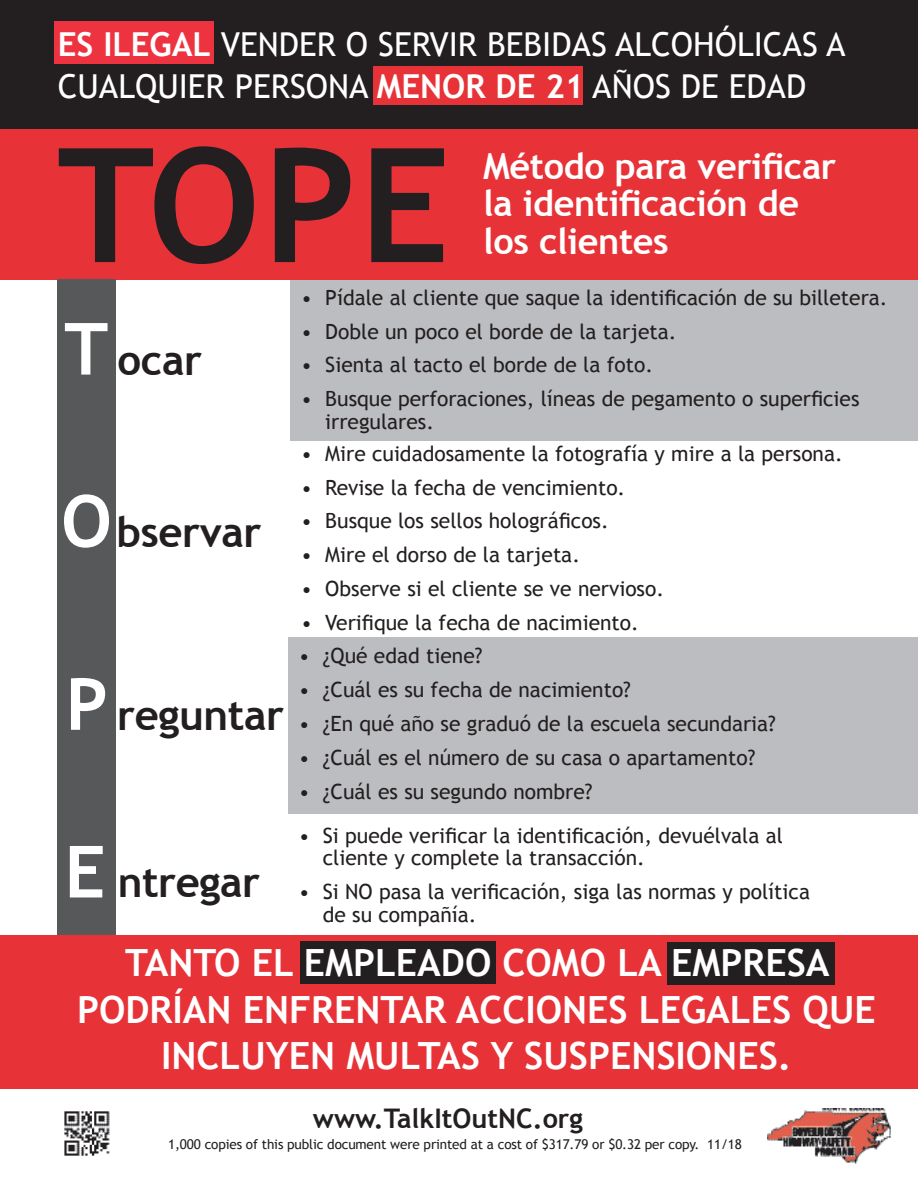
<style>
.page{position:relative;width:918px;height:1188px;background:#fff}
.page>*{position:absolute;margin:0;border:0;box-sizing:border-box;transform-origin:0 0}
.t1{font:700 159px "Trebuchet MS";color:#231f20}
.t2{font:700 42px "Trebuchet MS";letter-spacing:-.01em;color:#231f20}
.t3{font:700 37.5px/46.5px "Trebuchet MS";color:#fff;text-align:center}
.t4{font:700 36px/37.5px "Trebuchet MS";letter-spacing:-.01em;color:#fff}
.t5{font:33px/42px "Trebuchet MS";color:#fff}
.t6{font:700 27px "Trebuchet MS";color:#231f20}
.t7{font:21px/22.5px "Trebuchet MS";color:#231f20}
.t8{font:13.5px "Trebuchet MS";letter-spacing:-.01em;color:#231f20}
.s1{font-weight:700}
.s2{font-size:72px;color:#fff}
</style>
<div class="page">
<div style="left:291px;top:278px;width:627px;height:162px;background:#bcbdc0"></div>
<div style="left:0;top:935px;width:918px;height:154px;background:#e73338"></div>
<div style="left:0;top:0;width:918px;height:130px;background:#231f20"></div>
<div style="left:374px;top:67px;width:209px;height:38px;background:#e73338"></div>
<div style="left:55px;top:21px;width:159px;height:43px;background:#ee3340"></div>
<div style="left:300px;top:941px;width:195px;height:43px;background:#231f20"></div>
<div style="left:667px;top:942px;width:167px;height:43px;background:#231f20"></div>
<div style="left:0;top:130px;width:918px;height:150px;background:#e73338"></div>
<div style="left:57px;top:280px;width:59px;height:655px;background:#57585a"></div>
<div style="left:288px;top:637px;width:630px;height:177px;background:#bcbdc0"></div>
<img style="left:64px;top:1111px;width:46px;height:45px">
<img style="left:767px;top:1108px;width:123px;height:56px">
<h3 class="t5" style="left:58px;top:24px;width:789px"><span class="s1">ES ILEGAL</span> VENDER O SERVIR BEBIDAS ALCOHÓLICAS A<br>CUALQUIER PERSONA <span class="s1">MENOR DE 21</span> AÑOS DE EDAD</h3>
<h1 class="t1" style="left:57px;top:106px;width:394px">TOPE</h1>
<h3 class="t4" style="left:483px;top:147px;width:355px">Método para verificar la identificación de los clientes</h3>
<h2 class="t2" style="left:64px;top:333px;width:139px"><span class="s2">T</span> ocar</h2>
<h2 class="t2" style="left:61px;top:506px;width:202px"><span class="s2">O</span>bservar</h2>
<h2 class="t2" style="left:66px;top:689px;width:220px"><span class="s2">P</span> reguntar</h2>
<h2 class="t2" style="left:65px;top:856px;width:197px"><span class="s2">E</span> ntregar</h2>
<p class="t7" style="left:301px;top:286px;width:588px">• Pídale al cliente que saque la identificación de su billetera.</p>
<p class="t7" style="left:301px;top:320px;width:377px">• Doble un poco el borde de la tarjeta.</p>
<p class="t7" style="left:301px;top:354px;width:353px">• Sienta al tacto el borde de la foto.</p>
<p class="t7" style="left:325px;top:388px;width:536px;text-indent:-24px">• Busque perforaciones, líneas de pegamento o superficies irregulares.</p>
<p class="t7" style="left:301px;top:442px;width:543px">• Mire cuidadosamente la fotografía y mire a la persona.</p>
<p class="t7" style="left:301px;top:476px;width:325px">• Revise la fecha de vencimiento.</p>
<p class="t7" style="left:301px;top:510px;width:309px">• Busque los sellos holográficos.</p>
<p class="t7" style="left:301px;top:544px;width:280px">• Mire el dorso de la tarjeta.</p>
<p class="t7" style="left:301px;top:578px;width:364px">• Observe si el cliente se ve nervioso.</p>
<p class="t7" style="left:301px;top:612px;width:339px">• Verifique la fecha de nacimiento.</p>
<p class="t7" style="left:299px;top:645px;width:185px">• ¿Qué edad tiene?</p>
<p class="t7" style="left:299px;top:679px;width:334px">• ¿Cuál es su fecha de nacimiento?</p>
<p class="t7" style="left:299px;top:713px;width:479px">• ¿En qué año se graduó de la escuela secundaria?</p>
<p class="t7" style="left:299px;top:747px;width:458px">• ¿Cuál es el número de su casa o apartamento?</p>
<p class="t7" style="left:299px;top:781px;width:295px">• ¿Cuál es su segundo nombre?</p>
<p class="t7" style="left:323px;top:825px;width:462px;text-indent:-24px">• Si puede verificar la identificación, devuélvala al cliente y complete la transacción.</p>
<p class="t7" style="left:323px;top:881px;width:489px;text-indent:-24px">• Si NO pasa la verificación, siga las normas y política de su compañía.</p>
<h3 class="t3" style="left:77px;top:940px;width:800px">TANTO EL EMPLEADO COMO LA EMPRESA<br>PODRÍAN ENFRENTAR ACCIONES LEGALES QUE<br>INCLUYEN MULTAS Y SUSPENSIONES.</h3>
<p class="t6" style="left:313px;top:1102px;width:272px">www.TalkItOutNC.org</p>
<p class="t8" style="left:168px;top:1136px;width:575px">1,000 copies of this public document were printed at a cost of $317.79 or $0.32 per copy. 11/18</p>
</div>
